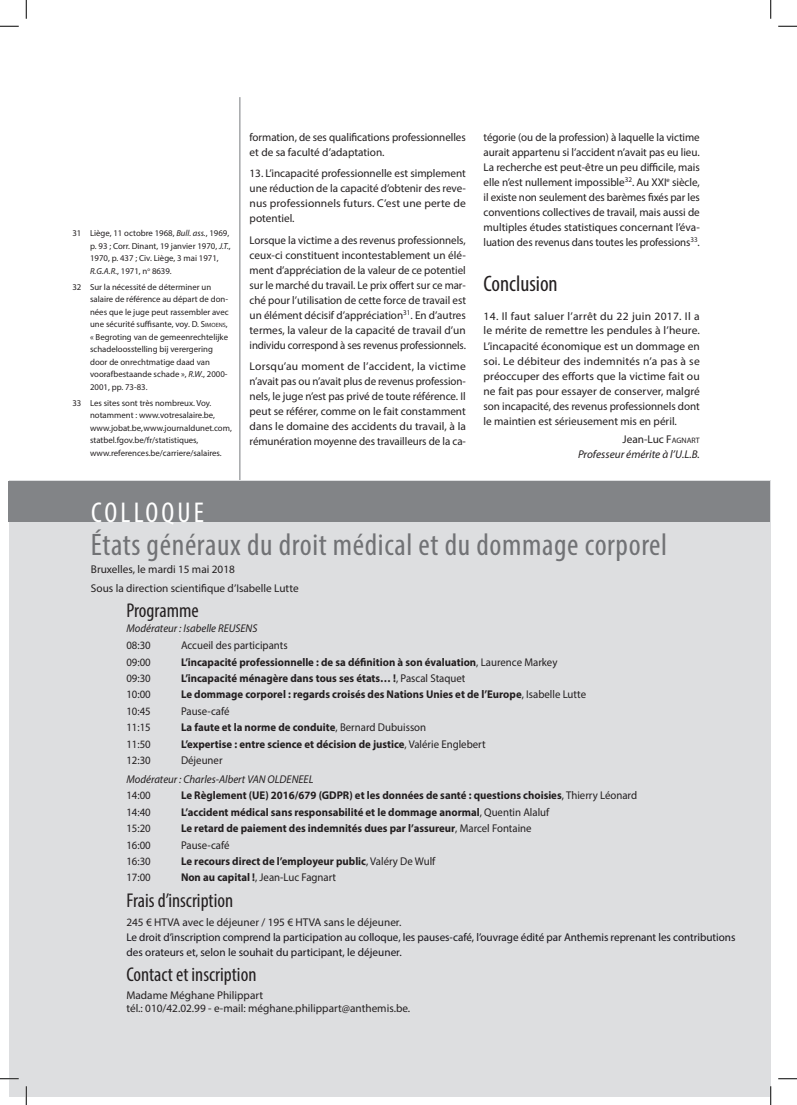
<style>
.page{position:relative;width:797px;height:1105px;background:#fff}
.page>*{position:absolute;margin:0;border:0;box-sizing:border-box;transform-origin:0 0}
.t1{font:condensed 31.25px "Myriad Pro";letter-spacing:.02em;color:#717275}
.t2{font:condensed 28.75px "Myriad Pro";letter-spacing:.11em;color:#fff}
.t3{font:condensed 22.5px "Myriad Pro";color:#231f20}
.t4{font:condensed 20px "Myriad Pro";color:#231f20}
.t5{font:11.25px/15px "Myriad Pro";color:#231f20;text-align:justify}
.t6{font:700 11.25px "Myriad Pro";color:#231f20;scale:.96 1}
.t7{font:11.25px/15px "Myriad Pro";letter-spacing:-.005em;color:#161319}
.t8{font:11.25px "Myriad Pro";color:#231f20;scale:.96 1}
.t9{font:italic 11.25px "Myriad Pro";color:#231f20;scale:.96 1}
.t10{font:italic 11.25px/15px "Myriad Pro";color:#231f20;text-align:right}
.t11{font:8.75px/12.5px "Myriad Pro";color:#231f20}
.s1{font-style:italic}
.s2{font-style:inherit}
.s3{font-size:6.12px}
.s4{font-style:normal}
.s5{font-style:normal;font-size:7.88px}
.s6{font-weight:400}
.s7{font-weight:700}
</style>
<div class="page">
<hr style="left:239px;top:97px;width:1px;height:950px;background:#939598">
<div style="left:9px;top:480px;width:761px;height:616px;background:#dddee0"></div>
<div style="left:9px;top:481px;width:760px;height:40px;background:#828487"></div>
<svg style="left:0;top:25px;width:19px;height:2px"></svg>
<svg style="left:778px;top:25px;width:19px;height:2px"></svg>
<svg style="left:0;top:1078px;width:19px;height:1px"></svg>
<svg style="left:778px;top:1078px;width:19px;height:1px"></svg>
<svg style="left:25px;top:0;width:2px;height:19px"></svg>
<svg style="left:25px;top:1086px;width:2px;height:19px"></svg>
<svg style="left:770px;top:0;width:1px;height:19px"></svg>
<svg style="left:770px;top:1086px;width:1px;height:19px"></svg>
<p class="t11" style="left:90px;top:227px;width:142px;text-indent:-18px">31 Liège, 11 octobre 1968, <span class="s1">Bull. ass.</span>, 1969, p. 93 ; Corr. Dinant, 19 janvier 1970, <span class="s1">J.T.</span>, 1970, p. 437 ; Civ. Liège, 3 mai 1971, <span class="s1">R.G.A.R.</span>, 1971, n<sup>o</sup> 8639.</p>
<p class="t11" style="left:90px;top:281px;width:140px;text-indent:-18px">32 Sur la nécessité de déterminer un salaire de référence au départ de don&shy;nées que le juge peut rassembler avec une sécurité suffisante, voy. <span class="s2">D. S</span><span class="s3">IMOENS</span>, « Begroting van de gemeenrechtelijke schadeloosstelling bij verergering door de onrechtmatige daad van voorafbestaande schade », <span class="s1">R.W.</span>, 2000- 2001, pp. 73-83.</p>
<p class="t11" style="left:90px;top:397px;width:143px;text-indent:-18px">33 Les sites sont très nombreux. Voy. notamment : www.votresalaire.be, www.jobat.be, www.journaldunet.com, statbel.fgov.be/fr/statistiques, www.references.be/carriere/salaires.</p>
<p class="t5" style="left:249px;top:130px;width:218px">formation, de ses qualifications professionnelles et de sa faculté d’adaptation.</p>
<p class="t5" style="left:249px;top:166px;width:218px">13. L’incapacité professionnelle est simplement une réduction de la capacité d’obtenir des reve&shy;nus professionnels futurs. C’est une perte de potentiel.</p>
<p class="t5" style="left:249px;top:232px;width:218px">Lorsque la victime a des revenus professionnels, ceux-ci constituent incontestablement un élé&shy;ment d’appréciation de la valeur de ce potentiel sur le marché du travail. Le prix offert sur ce mar&shy;ché pour l’utilisation de cette force de travail est un élément décisif d’appréciation<sup>31</sup>. En d’autres termes, la valeur de la capacité de travail d’un individu correspond à ses revenus professionnels.</p>
<p class="t5" style="left:249px;top:359px;width:218px">Lorsqu’au moment de l’accident, la victime n’avait pas ou n’avait plus de revenus profession&shy;nels, le juge n’est pas privé de toute référence. Il peut se référer, comme on le fait constamment dans le domaine des accidents du travail, à la rémunération moyenne des travailleurs de la ca-</p>
<p class="t5" style="left:483px;top:130px;width:218px">tégorie (ou de la profession) à laquelle la victime aurait appartenu si l’accident n’avait pas eu lieu.<br>La recherche est peut-être un peu difficile, mais elle n’est nullement impossible<sup>32</sup>. Au XXI<sup>e</sup> siècle, il existe non seulement des barèmes fixés par les conventions collectives de travail, mais aussi de multiples études statistiques concernant l’éva&shy;luation des revenus dans toutes les professions<sup>33</sup>.</p>
<h3 class="t3" style="left:483px;top:270px;width:76px">Conclusion</h3>
<p class="t5" style="left:483px;top:308px;width:218px">14. Il faut saluer l’arrêt du 22 juin 2017. Il a le mérite de remettre les pendules à l’heure.<br>L’incapacité économique est un dommage en soi. Le débiteur des indemnités n’a pas à se préoccuper des efforts que la victime fait ou ne fait pas pour essayer de conserver, malgré son incapacité, des revenus professionnels dont le maintien est sérieusement mis en péril.</p>
<p class="t10" style="left:578px;top:432px;width:123px"><span class="s4">Jean-Luc</span> <span class="s4">F</span><span class="s5">AGNART<br></span>Professeur émérite à l’U.L.B.</p>
<h2 class="t2" style="left:91px;top:495px;width:114px">COLLOQUE</h2>
<h1 class="t1" style="left:91px;top:525px;width:578px">États généraux du droit médical et du dommage corporel</h1>
<p class="t5" style="left:91px;top:560px;width:209px;line-height:18.5px">Bruxelles, le mardi 15 mai 2018<br>Sous la direction scientifique d’Isabelle Lutte</p>
<h3 class="t4" style="left:126px;top:599px;width:74px">Programme</h3>
<p class="t9" style="left:126px;top:622px;width:138px">Modérateur : Isabelle REUSENS</p>
<p class="t8" style="left:126px;top:638px;width:27px">08:30</p>
<p class="t8" style="left:181px;top:638px;width:113px">Accueil des participants</p>
<p class="t8" style="left:126px;top:655px;width:27px">09:00</p>
<p class="t6" style="left:181px;top:654px;width:393px">L’incapacité professionnelle : de sa définition à son évaluation<span class="s6">, Laurence Markey</span></p>
<p class="t8" style="left:126px;top:671px;width:27px">09:30</p>
<p class="t6" style="left:181px;top:671px;width:298px">L’incapacité ménagère dans tous ses états… !<span class="s6">, Pascal Staquet</span></p>
<p class="t8" style="left:126px;top:688px;width:27px">10:00</p>
<p class="t6" style="left:181px;top:687px;width:423px">Le dommage corporel : regards croisés des Nations Unies et de l’Europe<span class="s6">, Isabelle Lutte</span></p>
<p class="t8" style="left:126px;top:704px;width:27px">10:45</p>
<p class="t8" style="left:181px;top:704px;width:52px">Pause-café</p>
<p class="t8" style="left:126px;top:720px;width:27px">11:15</p>
<p class="t6" style="left:181px;top:720px;width:257px">La faute et la norme de conduite<span class="s6">, Bernard Dubuisson</span></p>
<p class="t8" style="left:126px;top:737px;width:27px">11:50</p>
<p class="t6" style="left:181px;top:736px;width:319px">L’expertise : entre science et décision de justice<span class="s6">, Valérie Englebert</span></p>
<p class="t8" style="left:126px;top:753px;width:27px">12:30</p>
<p class="t8" style="left:181px;top:753px;width:45px">Déjeuner</p>
<p class="t9" style="left:126px;top:772px;width:196px">Modérateur : Charles-Albert VAN OLDENEEL</p>
<p class="t8" style="left:126px;top:789px;width:27px">14:00</p>
<p class="t6" style="left:181px;top:788px;width:476px">Le Règlement (UE) 2016/679 (GDPR) et les données de santé : questions choisies<span class="s6">, Thierry Léonard</span></p>
<p class="t8" style="left:126px;top:805px;width:27px">14:40</p>
<p class="t6" style="left:181px;top:805px;width:385px">L’accident médical sans responsabilité et le dommage anormal<span class="s6">, Quentin Alaluf</span></p>
<p class="t8" style="left:126px;top:821px;width:27px">15:20</p>
<p class="t6" style="left:181px;top:821px;width:367px">Le retard de paiement des indemnités dues par l’assureur<span class="s6">, Marcel Fontaine</span></p>
<p class="t8" style="left:126px;top:838px;width:27px">16:00</p>
<p class="t8" style="left:181px;top:838px;width:52px">Pause-café</p>
<p class="t8" style="left:126px;top:854px;width:27px">16:30</p>
<p class="t6" style="left:181px;top:854px;width:266px">Le recours direct de l’employeur public<span class="s6">, Valéry De Wulf</span></p>
<p class="t8" style="left:126px;top:871px;width:27px">17:00</p>
<p class="t8" style="left:181px;top:871px;width:163px"><span class="s7">Non au capital !</span>, Jean-Luc Fagnart</p>
<h3 class="t4" style="left:126px;top:888px;width:108px">Frais d’inscription</h3>
<p class="t5" style="left:126px;top:914px;width:276px">245 € HTVA avec le déjeuner / 195 € HTVA sans le déjeuner.</p>
<p class="t7" style="left:126px;top:929px;width:610px">Le droit d’inscription comprend la participation au colloque, les pauses-café, l’ouvrage édité par Anthemis reprenant les contributions des orateurs et, selon le souhait du participant, le déjeuner.</p>
<h3 class="t4" style="left:126px;top:962px;width:131px">Contact et inscription</h3>
<p class="t5" style="left:126px;top:988px;width:285px;line-height:13.8px">Madame Méghane Philippart<br>tél.: 010/42.02.99 - e-mail: méghane.philippart@anthemis.be.</p>
</div>
